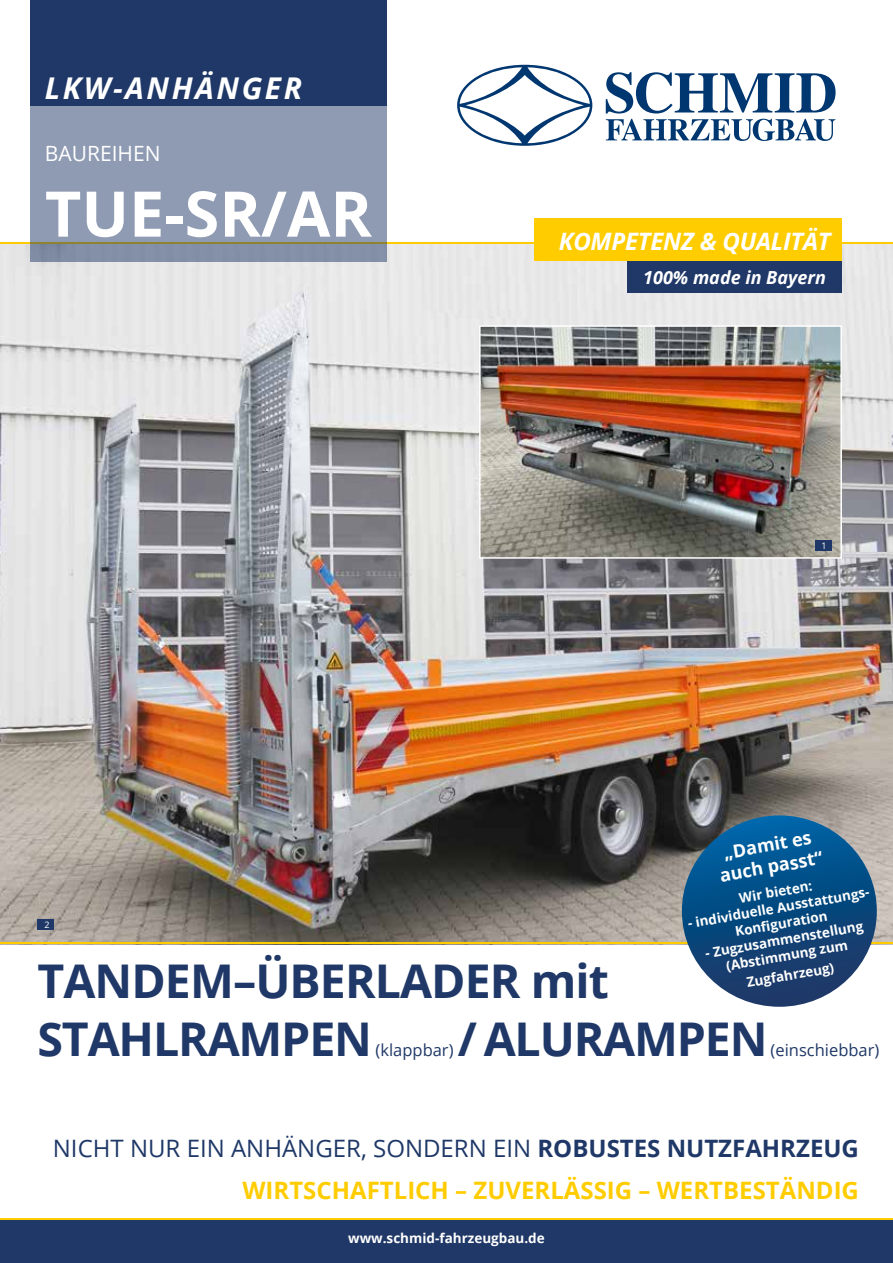
<style>
.page{position:relative;width:893px;height:1263px;background:#fff}
.page>*{position:absolute;margin:0;border:0;box-sizing:border-box;transform-origin:0 0}
.t1{font:700 63px "Open Sans";color:#fff}
.t2{font:700 46.5px/58.5px "Open Sans";letter-spacing:-.025em;color:#1f3867}
.t3{font:italic 700 30px "Open Sans";letter-spacing:.085em;color:#fff}
.t4{font:24px "Open Sans";color:#1f3867}
.t5{font:700 24px "Open Sans";color:#fc0}
.t6{font:italic 700 24px "Open Sans";letter-spacing:-.01em;color:#fff}
.t7{font:21px "Open Sans";color:#fff}
.t8{font:700 18px/21.6px "Open Sans";color:#fff;text-align:center}
.t9{font:italic 700 18px "Open Sans";color:#fff}
.t10{font:16.5px "Open Sans";color:#1f3867}
.t11{font:700 13.5px/16.2px "Open Sans";color:#fff;text-align:center}
.t12{font:9px "Open Sans";color:#fff}
.s1{font-weight:700}
</style>
<div class="page">
<img style="left:0;top:244px;width:893px;height:699px">
<svg style="left:606px;top:72px;width:230px;height:69px"></svg>
<svg style="left:457px;top:65px;width:135px;height:80px"></svg>
<div style="left:31px;top:0;width:356px;height:105px;background:#1f3867"></div>
<hr style="left:0;top:242px;width:893px;height:2px;background:#fc0">
<hr style="left:0;top:943px;width:893px;height:1px;background:#fc0">
<div style="left:535px;top:218px;width:307px;height:43px;background:#fc0"></div>
<div style="left:627px;top:261px;width:215px;height:32px;background:#1f3867"></div>
<div style="left:31px;top:105px;width:356px;height:156px;background:#8f9bb3"></div>
<img style="left:482px;top:328px;width:357px;height:228px">
<div style="left:479px;top:325px;width:363px;height:234px;border:2px solid #fff"></div>
<div style="left:815px;top:540px;width:16px;height:11px;background:#1f3867"></div>
<div style="left:37px;top:919px;width:17px;height:11px;background:#1f3867"></div>
<hr style="left:0;top:1218px;width:893px;height:2px;background:#fc0">
<div style="left:0;top:1220px;width:893px;height:43px;background:#1f3867"></div>
<svg style="left:682px;top:815px;width:195px;height:192px;background:#31638e"></svg>
<h3 class="t3" style="left:45px;top:67px;width:259px">LKW-ANHÄNGER</h3>
<h3 class="t7" style="left:45px;top:139px;width:117px">BAUREIHEN</h3>
<h1 class="t1" style="left:45px;top:169px;width:329px">TUE-SR/AR</h1>
<h3 class="t6" style="left:559px;top:224px;width:273px">KOMPETENZ &amp; QUALITÄT</h3>
<h3 class="t9" style="left:643px;top:264px;width:184px">100% made in Bayern</h3>
<p class="t12" style="left:822px;top:540px;width:7px">1</p>
<h3 class="t8" style="left:714px;top:843px;width:106px;rotate:-10deg">„Damit es auch passt“</h3>
<p class="t11" style="left:738px;top:890px;width:76px;rotate:-10deg">Wir bieten:</p>
<p class="t11" style="left:686px;top:915px;width:188px;rotate:-10deg">- individuelle Ausstattungs-<br>Konfi guration</p>
<p class="t12" style="left:44px;top:918px;width:7px">2</p>
<p class="t11" style="left:704px;top:945px;width:162px;rotate:-10deg">- Zugzusammenstellung (Abstimmung zum</p>
<h2 class="t2" style="left:37px;top:950px;width:573px">TANDEM–ÜBERLADER mit<br>STAHLRAMPEN</h2>
<p class="t11" style="left:745px;top:974px;width:90px;rotate:-10deg">Zugfahrzeug)</p>
<h2 class="t2" style="left:458px;top:1009px;width:311px">/ ALURAMPEN</h2>
<p class="t10" style="left:376px;top:1039px;width:80px">(klappbar)</p>
<p class="t10" style="left:771px;top:1039px;width:110px">(einschiebbar)</p>
<h3 class="t4" style="left:53px;top:1131px;width:807px">NICHT NUR EIN ANHÄNGER, SONDERN EIN <span class="s1">ROBUSTES NUTZFAHRZEUG</span></h3>
<h3 class="t5" style="left:242px;top:1173px;width:618px">WIRTSCHAFTLICH – ZUVERLÄSSIG – WERTBESTÄNDIG</h3>
<p class="t11" style="left:348px;top:1230px;width:198px">www.schmid-fahrzeugbau.de</p>
</div>
